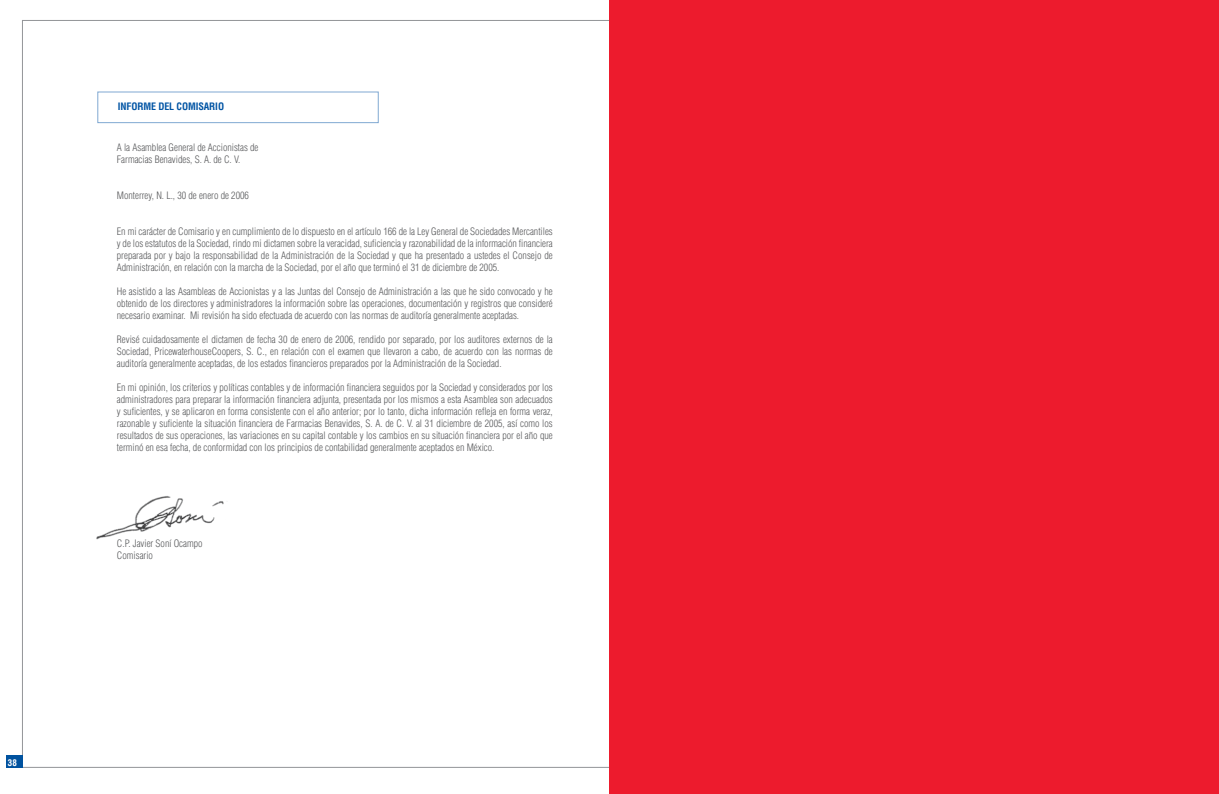
<style>
.page{position:relative;width:1219px;height:794px;background:#fff}
.page>*{position:absolute;margin:0;border:0;box-sizing:border-box;transform-origin:0 0}
.t1{font:300 condensed 10px/12px "Helvetica";color:#58595b;text-align:justify}
.t2{font:700 condensed 10px "Helvetica";letter-spacing:-.01em;color:#0054a4}
.t3{font:700 condensed 9px "Helvetica";color:#fff}
</style>
<div class="page">
<svg style="left:22px;top:20px;width:587px;height:747px"></svg>
<div style="left:6px;top:754px;width:16px;height:13px;background:#00529f"></div>
<div style="left:98px;top:92px;width:280px;height:31px;border:1px solid #80a9d2"></div>
<img style="left:79px;top:491px;width:159px;height:54px">
<div style="left:609px;top:0;width:610px;height:794px;background:#ed1b2d"></div>
<p class="t3" style="left:8px;top:756px;width:11px">38</p>
<p class="t2" style="left:118px;top:100px;width:108px">INFORME DEL COMISARIO</p>
<p class="t1" style="left:117px;top:141px;width:143px">A la Asamblea General de Accionistas de<br>Farmacias Benavides, S. A. de C. V.</p>
<p class="t1" style="left:117px;top:189px;width:134px">Monterrey, N. L., 30 de enero de 2006</p>
<p class="t1" style="left:117px;top:225px;width:437px">En mi carácter de Comisario y en cumplimiento de lo dispuesto en el artículo 166 de la Ley General de Sociedades Mercantiles y de los estatutos de la Sociedad, rindo mi dictamen sobre la veracidad, suficiencia y razonabilidad de la información financiera preparada por y bajo la responsabilidad de la Administración de la Sociedad y que ha presentado a ustedes el Consejo de Administración, en relación con la marcha de la Sociedad, por el año que terminó el 31 de diciembre de 2005.</p>
<p class="t1" style="left:117px;top:285px;width:437px">He asistido a las Asambleas de Accionistas y a las Juntas del Consejo de Administración a las que he sido convocado y he obtenido de los directores y administradores la información sobre las operaciones, documentación y registros que consideré necesario examinar. Mi revisión ha sido efectuada de acuerdo con las normas de auditoría generalmente aceptadas.</p>
<p class="t1" style="left:117px;top:333px;width:437px">Revisé cuidadosamente el dictamen de fecha 30 de enero de 2006, rendido por separado, por los auditores externos de la Sociedad, PricewaterhouseCoopers, S. C., en relación con el examen que llevaron a cabo, de acuerdo con las normas de auditoría generalmente aceptadas, de los estados financieros preparados por la Administración de la Sociedad.</p>
<p class="t1" style="left:117px;top:381px;width:437px">En mi opinión, los criterios y políticas contables y de información financiera seguidos por la Sociedad y considerados por los administradores para preparar la información financiera adjunta, presentada por los mismos a esta Asamblea son adecuados y suficientes, y se aplicaron en forma consistente con el año anterior; por lo tanto, dicha información refleja en forma veraz, razonable y suficiente la situación financiera de Farmacias Benavides, S. A. de C. V. al 31 diciembre de 2005, así como los resultados de sus operaciones, las variaciones en su capital contable y los cambios en su situación financiera por el año que terminó en esa fecha, de conformidad con los principios de contabilidad generalmente aceptados en México.</p>
<p class="t1" style="left:117px;top:537px;width:87px">C.P. Javier Soní Ocampo<br>Comisario</p>
</div>
